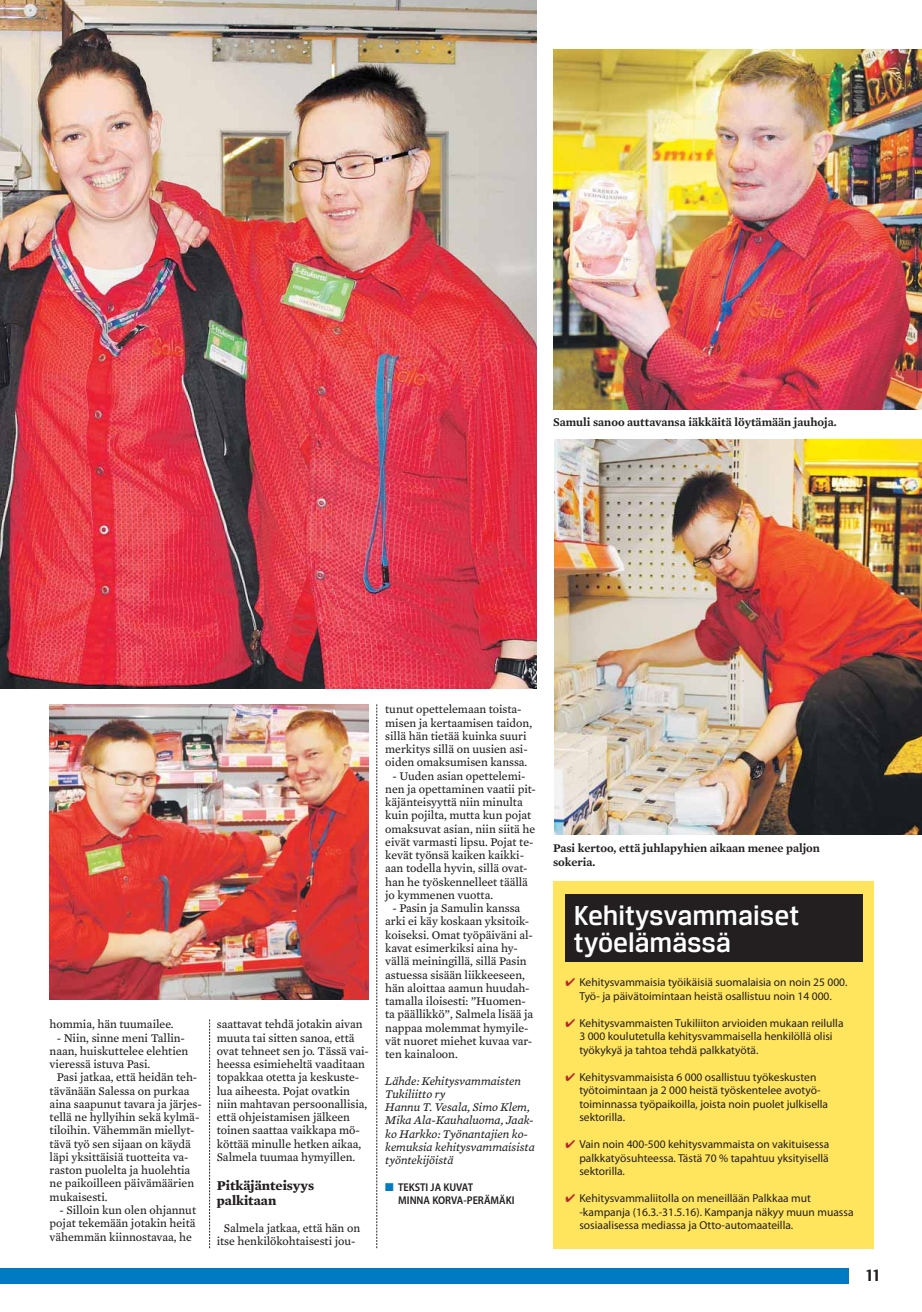
<style>
.page{position:relative;width:922px;height:1312px;background:#fff}
.page>*{position:absolute;margin:0;border:0;box-sizing:border-box;transform-origin:0 0}
.t1{font:500 29.25px/26.5px "Breuer Text";color:#fff}
.t2{font:700 17.5px "Breuer Text";color:#231f20}
.t3{font:700 13.75px/15.6px "Mercury Text G3";color:#231f20}
.t4{font:12px/13.2px "Mercury Text G3";color:#231f20}
.t5{font:italic 12px/13.2px "Mercury Text G3";color:#231f20}
.t6{font:600 12px/13.8px "Mercury Text G3";color:#231f20}
.t7{font:11.5px/13.5px "Myriad Pro";color:#231f20}
.t8{font:600 semi-condensed 11.25px/12.5px "Myriad Pro";color:#231f20}
</style>
<div class="page">
<div style="left:0;top:1267px;width:100px;height:16px;background:#007bc3"></div>
<div style="left:57px;top:1267px;width:791px;height:16px;background:#007bc3"></div>
<div style="left:553px;top:881px;width:319px;height:366px;background:#ffe45e"></div>
<div style="left:564px;top:894px;width:298px;height:67px;background:#231f20"></div>
<img style="left:50px;top:704px;width:319px;height:295px">
<img style="left:554px;top:439px;width:367px;height:395px">
<img style="left:553px;top:50px;width:368px;height:359px">
<svg style="left:376px;top:704px;width:1px;height:543px"></svg>
<svg style="left:209px;top:1019px;width:1px;height:228px"></svg>
<img style="left:0;top:0;width:536px;height:688px">
<p class="t6" style="left:553px;top:415px;width:285px">Samuli sanoo auttavansa iäkkäitä löytämään jauhoja.</p>
<p class="t4" style="left:50px;top:1017px;width:125px">hommia, hän tuumailee.</p>
<p class="t4" style="left:57px;top:1031px;width:130px">- Niin, sinne meni Tallin-</p>
<p class="t4" style="left:50px;top:1044px;width:140px">naan, huiskuttelee elehtien</p>
<p class="t4" style="left:50px;top:1057px;width:102px">vieressä istuva Pasi.</p>
<p class="t4" style="left:57px;top:1070px;width:142px">Pasi jatkaa, että heidän teh-</p>
<p class="t4" style="left:50px;top:1084px;width:141px">tävänään Salessa on purkaa</p>
<p class="t4" style="left:50px;top:1097px;width:154px">aina saapunut tavara ja järjes-</p>
<p class="t4" style="left:50px;top:1110px;width:151px">tellä ne hyllyihin sekä kylmä-</p>
<p class="t4" style="left:50px;top:1123px;width:146px">tiloihin. Vähemmän miellyt-</p>
<p class="t4" style="left:50px;top:1137px;width:143px">tävä työ sen sijaan on käydä</p>
<p class="t4" style="left:50px;top:1150px;width:140px">läpi yksittäisiä tuotteita va-</p>
<p class="t4" style="left:50px;top:1163px;width:142px">raston puolelta ja huolehtia</p>
<p class="t4" style="left:50px;top:1176px;width:146px">ne paikoilleen päivämäärien</p>
<p class="t4" style="left:50px;top:1190px;width:59px">mukaisesti.</p>
<p class="t4" style="left:50px;top:1203px;width:148px;text-align:justify;text-indent:10px">- Silloin kun olen ohjannut pojat tekemään jotakin heitä vähemmän kiinnostavaa, he</p>
<p class="t4" style="left:217px;top:1017px;width:154px">saattavat tehdä jotakin aivan muuta tai sitten sanoa, että ovat tehneet sen jo. Tässä vai&shy;heessa esimieheltä vaaditaan topakkaa otetta ja keskuste&shy;lua aiheesta. Pojat ovatkin niin mahtavan persoonallisia, että ohjeistamisen jälkeen toinen saattaa vaikkapa mö&shy;köttää minulle hetken aikaa,<br>Salmela tuumaa hymyillen.</p>
<p class="t3" style="left:217px;top:1177px;width:99px">Pitkäjänteisyys palkitaan</p>
<p class="t4" style="left:217px;top:1221px;width:145px;text-align:center">Salmela jatkaa, että hän on itse henkilökohtaisesti jou-</p>
<p class="t4" style="left:385px;top:702px;width:148px">tunut opettelemaan toista&shy;misen ja kertaamisen taidon, sillä hän tietää kuinka suuri merkitys sillä on uusien asi&shy;oiden omaksumisen kanssa.</p>
<p class="t4" style="left:385px;top:769px;width:152px;text-indent:7px">- Uuden asian opettelemi&shy;nen ja opettaminen vaatii pit&shy;käjänteisyyttä niin minulta kuin pojilta, mutta kun pojat omaksuvat asian, niin siitä he eivät varmasti lipsu. Pojat te&shy;kevät työnsä kaiken kaikki&shy;aan todella hyvin, sillä ovat&shy;han he työskennelleet täällä jo kymmenen vuotta.</p>
<p class="t4" style="left:385px;top:901px;width:149px;text-indent:7px">- Pasin ja Samulin kanssa arki ei käy koskaan yksitoik&shy;koiseksi. Omat työpäiväni al&shy;kavat esimerkiksi aina hy&shy;vällä meiningillä, sillä Pasin astuessa sisään liikkeeseen, hän aloittaa aamun huudah&shy;tamalla iloisesti: ”Huomen&shy;ta päällikkö”, Salmela lisää ja nappaa molemmat hymyile&shy;vät nuoret miehet kuvaa var&shy;ten kainaloon.</p>
<p class="t5" style="left:385px;top:1073px;width:151px">Lähde: Kehitysvammaisten<br>Tukiliitto ry<br>Hannu T. Vesala, Simo Klem,<br>Mika Ala-Kauhaluoma, Jaak&shy;ko Harkko: Työnantajien ko&shy;kemuksia kehitysvammaisista työntekijöistä</p>
<p class="t8" style="left:398px;top:1180px;width:118px">TEKSTI JA KUVAT<br>MINNA KORVA-PERÄMÄKI</p>
<p class="t6" style="left:553px;top:841px;width:268px">Pasi kertoo, että juhlapyhien aikaan menee paljon sokeria.</p>
<h1 class="t1" style="left:574px;top:901px;width:227px">Kehitysvammaiset työelämässä</h1>
<p class="t7" style="left:579px;top:976px;width:269px">Kehitysvammaisia työikäisiä suomalaisia on noin 25 000.<br>Työ- ja päivätoimintaan heistä osallistuu noin 14 000.</p>
<p class="t7" style="left:579px;top:1016px;width:265px">Kehitysvammaisten Tukiliiton arvioiden mukaan reilulla<br>3 000 koulutetulla kehitysvammaisella henkilöllä olisi työkykyä ja tahtoa tehdä palkkatyötä.</p>
<p class="t7" style="left:579px;top:1070px;width:250px">Kehitysvammaisista 6 000 osallistuu työkeskusten työtoimintaan ja 2 000 heistä työskentelee avotyö&shy;toiminnassa työpaikoilla, joista noin puolet julkisella sektorilla.</p>
<p class="t7" style="left:579px;top:1138px;width:251px;text-align:justify">Vain noin 400-500 kehitysvammaista on vakituisessa palkkatyösuhteessa. Tästä 70 % tapahtuu yksityisellä sektorilla.</p>
<p class="t7" style="left:579px;top:1192px;width:276px">Kehitysvammaliitolla on meneillään Palkkaa mut -kampanja (16.3.-31.5.16). Kampanja näkyy muun muassa sosiaalisessa mediassa ja Otto-automaateilla.</p>
<h2 class="t2" style="left:865px;top:1264px;width:15px">11</h2>
</div>
